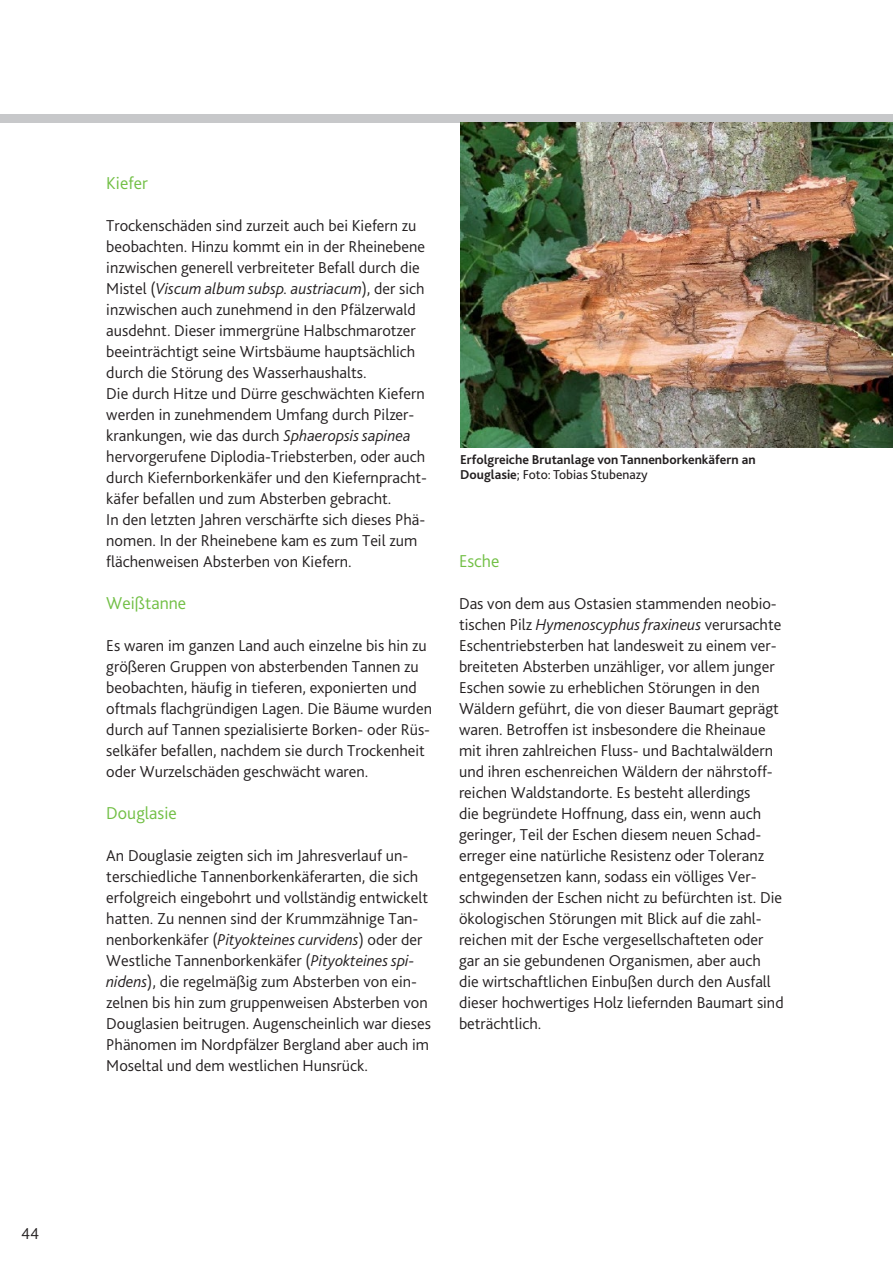
<style>
.page{position:relative;width:893px;height:1263px;background:#fff}
.page>*{position:absolute;margin:0;border:0;box-sizing:border-box;transform-origin:0 0}
.t1{font:300 18px "Bliss 2";color:#71bf44}
.t2{font:300 16.5px/21px "Bliss 2";color:#231f20}
.t3{font:700 13.5px/15px "Bliss 2";color:#231f20}
.s1{font-style:italic}
.s2{font-weight:400}
</style>
<div class="page">
<div style="left:0;top:114px;width:893px;height:9px;background:#c7c8ca"></div>
<img style="left:460px;top:123px;width:432px;height:324px">
<p class="t2" style="left:21px;top:1223px;width:20px">44</p>
<h2 class="t1" style="left:106px;top:172px;width:43px">Kiefer</h2>
<p class="t2" style="left:106px;top:215px;width:320px">Trockenschäden sind zurzeit auch bei Kiefern zu beobachten. Hinzu kommt ein in der Rheinebene inzwischen generell verbreiteter Befall durch die Mistel (<span class="s1">Viscum album subsp. austriacum</span>), der sich inzwischen auch zunehmend in den Pfälzerwald ausdehnt. Dieser immergrüne Halbschmarotzer beeinträchtigt seine Wirtsbäume hauptsächlich durch die Störung des Wasserhaushalts.</p>
<p class="t2" style="left:106px;top:383px;width:322px">Die durch Hitze und Dürre geschwächten Kiefern werden in zunehmendem Umfang durch Pilzer&shy;krankungen, wie das durch <span class="s1">Sphaeropsis sapinea </span>hervorgerufene Diplodia-Triebsterben, oder auch durch Kiefernborkenkäfer und den Kiefernpracht&shy;käfer befallen und zum Absterben gebracht.</p>
<p class="t2" style="left:106px;top:509px;width:320px">In den letzten Jahren verschärfte sich dieses Phä&shy;nomen. In der Rheinebene kam es zum Teil zum flächenweisen Absterben von Kiefern.</p>
<h2 class="t1" style="left:106px;top:592px;width:81px">Weißtanne</h2>
<p class="t2" style="left:106px;top:635px;width:327px">Es waren im ganzen Land auch einzelne bis hin zu größeren Gruppen von absterbenden Tannen zu beobachten, häufig in tieferen, exponierten und oftmals flachgründigen Lagen. Die Bäume wurden durch auf Tannen spezialisierte Borken- oder Rüs&shy;selkäfer befallen, nachdem sie durch Trockenheit oder Wurzelschäden geschwächt waren.</p>
<h2 class="t1" style="left:106px;top:802px;width:72px">Douglasie</h2>
<p class="t2" style="left:106px;top:845px;width:326px">An Douglasie zeigten sich im Jahresverlauf un&shy;terschiedliche Tannenborkenkäferarten, die sich erfolgreich eingebohrt und vollständig entwickelt hatten. Zu nennen sind der Krummzähnige Tan&shy;nenborkenkäfer (<span class="s1">Pityokteines curvidens</span>) oder der Westliche Tannenborkenkäfer (<span class="s1">Pityokteines spi&shy;nidens</span>), die regelmäßig zum Absterben von ein&shy;zelnen bis hin zum gruppenweisen Absterben von Douglasien beitrugen. Augenscheinlich war dieses Phänomen im Nordpfälzer Bergland aber auch im Moseltal und dem westlichen Hunsrück.</p>
<p class="t3" style="left:460px;top:452px;width:297px">Erfolgreiche Brutanlage von Tannenborkenkäfern an<br>Douglasie<span class="s2">; Foto: Tobias Stubenazy</span></p>
<h2 class="t1" style="left:459px;top:550px;width:42px">Esche</h2>
<p class="t2" style="left:459px;top:593px;width:326px">Das von dem aus Ostasien stammenden neobio&shy;tischen Pilz <span class="s1">Hymenoscyphus fraxineus</span> verursachte Eschentriebsterben hat landesweit zu einem ver&shy;breiteten Absterben unzähliger, vor allem junger Eschen sowie zu erheblichen Störungen in den Wäldern geführt, die von dieser Baumart geprägt waren. Betroffen ist insbesondere die Rheinaue mit ihren zahlreichen Fluss- und Bachtalwäldern und ihren eschenreichen Wäldern der nährstoff&shy;reichen Waldstandorte. Es besteht allerdings<br>die begründete Hoffnung, dass ein, wenn auch geringer, Teil der Eschen diesem neuen Schad&shy;erreger eine natürliche Resistenz oder Toleranz entgegensetzen kann, sodass ein völliges Ver&shy;schwinden der Eschen nicht zu befürchten ist. Die ökologischen Störungen mit Blick auf die zahl&shy;reichen mit der Esche vergesellschafteten oder gar an sie gebundenen Organismen, aber auch die wirtschaftlichen Einbußen durch den Ausfall dieser hochwertiges Holz liefernden Baumart sind beträchtlich.</p>
</div>
